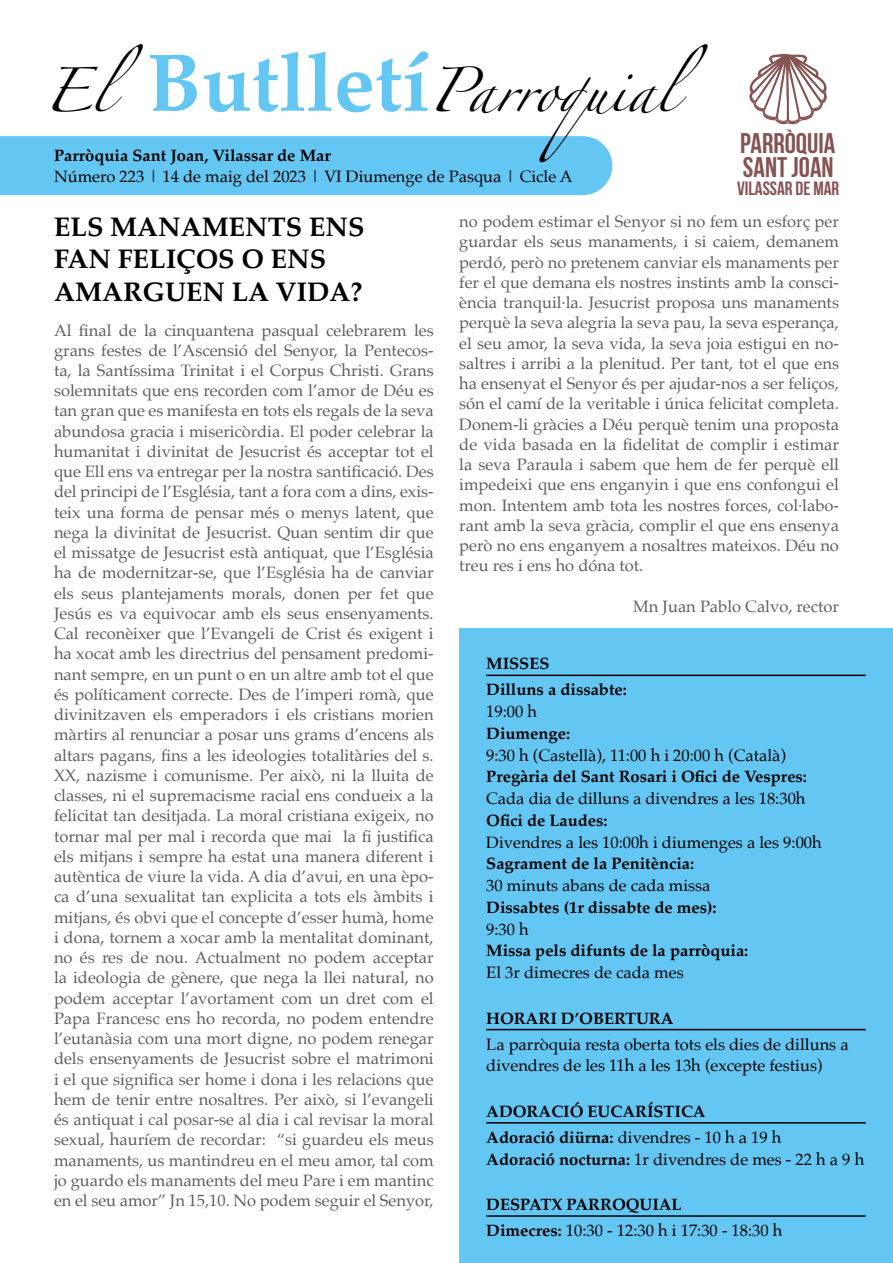
<style>
.page{position:relative;width:893px;height:1263px;background:#fff}
.page>*{position:absolute;margin:0;border:0;box-sizing:border-box;transform-origin:0 0}
.t1{font:39.9px "Zapfino";color:#000}
.t2{font:700 28.35px "Bebas Neue";color:#855352}
.t3{font:700 27px/32.4px "Palatino";color:#000}
.t4{font:700 19.2px "Bebas Neue";color:#855352}
.t5{font:16.5px/20.2px "Palatino";color:#5e5e5e;text-align:justify}
.t6{font:16.5px/21.8px "Palatino";color:#000}
.t7{font:700 16.5px/26px "Palatino";color:#000}
.s1{font-family:"Palatino";font-weight:700;font-size:82.05px;color:#64c7f3}
.s2{font-weight:400}
.s3{font-weight:700}
</style>
<div class="page">
<div style="left:0;top:136px;width:612px;height:59px;background:#64c7f3"></div>
<svg style="left:749px;top:54px;width:78px;height:71px"></svg>
<div style="left:459px;top:629px;width:434px;height:634px;background:#64c7f3"></div>
<hr style="left:486px;top:675px;width:380px;height:1px;background:#000">
<hr style="left:486px;top:1029px;width:380px;height:1px;background:#000">
<hr style="left:486px;top:1122px;width:380px;height:1px;background:#000">
<hr style="left:486px;top:1215px;width:380px;height:2px;background:#000">
<h1 class="t1" style="left:43px;top:74px;width:666px">El<span class="s1">Butlletí</span>Parroquial</h1>
<h2 class="t2" style="left:740px;top:127px;width:97px">PARRÒQUIA</h2>
<p class="t4" style="left:737px;top:178px;width:104px">VILASSAR DE MAR</p>
<p class="t7" style="left:54px;top:142px;width:278px">Parròquia Sant Joan, Vilassar de Mar</p>
<p class="t6" style="left:54px;top:165px;width:520px">Número 223 | 14 de maig del 2023 | VI Diumenge de Pasqua | Cicle A</p>
<h3 class="t3" style="left:54px;top:210px;width:312px">ELS MANAMENTS ENS<br>FAN FELIÇOS O ENS<br>AMARGUEN LA VIDA?</h3>
<p class="t5" style="left:54px;top:320px;width:381px">Al final de la cinquantena pasqual celebrarem les grans festes de l’Ascensió del Senyor, la Pentecos&shy;ta, la Santíssima Trinitat i el Corpus Christi. Grans solemnitats que ens recorden com l’amor de Déu es tan gran que es manifesta en tots els regals de la seva abundosa gracia i misericòrdia. El poder celebrar la humanitat i divinitat de Jesucrist és acceptar tot el que Ell ens va entregar per la nostra santificació. Des del principi de l’Església, tant a fora com a dins, exis&shy;teix una forma de pensar més o menys latent, que nega la divinitat de Jesucrist. Quan sentim dir que el missatge de Jesucrist està antiquat, que l’Església ha de modernitzar-se, que l’Església ha de canviar els seus plantejaments morals, donen per fet que Jesús es va equivocar amb els seus ensenyaments.<br>Cal reconèixer que l’Evangeli de Crist és exigent i ha xocat amb les directrius del pensament predomi&shy;nant sempre, en un punt o en un altre amb tot el que és políticament correcte. Des de l’imperi romà, que divinitzaven els emperadors i els cristians morien màrtirs al renunciar a posar uns grams d’encens als altars pagans, fins a les ideologies totalitàries del s.<br>XX, nazisme i comunisme. Per això, ni la lluita de classes, ni el supremacisme racial ens condueix a la felicitat tan desitjada. La moral cristiana exigeix, no tornar mal per mal i recorda que mai la fi justifica els mitjans i sempre ha estat una manera diferent i autèntica de viure la vida. A dia d’avui, en una èpo&shy;ca d’una sexualitat tan explicita a tots els àmbits i mitjans, és obvi que el concepte d’esser humà, home i dona, tornem a xocar amb la mentalitat dominant, no és res de nou. Actualment no podem acceptar la ideologia de gènere, que nega la llei natural, no podem acceptar l’avortament com un dret com el Papa Francesc ens ho recorda, no podem entendre l’eutanàsia com una mort digne, no podem renegar dels ensenyaments de Jesucrist sobre el matrimoni i el que significa ser home i dona i les relacions que hem de tenir entre nosaltres. Per això, si l’evangeli és antiquat i cal posar-se al dia i cal revisar la moral sexual, hauríem de recordar: “si guardeu els meus manaments, us mantindreu en el meu amor, tal com jo guardo els manaments del meu Pare i em mantinc en el seu amor” Jn 15,10. No podem seguir el Senyor,</p>
<h2 class="t2" style="left:743px;top:152px;width:92px">SANT JOAN</h2>
<p class="t5" style="left:459px;top:211px;width:381px">no podem estimar el Senyor si no fem un esforç per guardar els seus manaments, i si caiem, demanem perdó, però no pretenem canviar els manaments per fer el que demana els nostres instints amb la consci&shy;ència tranquil·la. Jesucrist proposa uns manaments perquè la seva alegria la seva pau, la seva esperança, el seu amor, la seva vida, la seva joia estigui en no&shy;saltres i arribi a la plenitud. Per tant, tot el que ens ha ensenyat el Senyor és per ajudar-nos a ser feliços, són el camí de la veritable i única felicitat completa.<br>Donem-li gràcies a Déu perquè tenim una proposta de vida basada en la fidelitat de complir i estimar la seva Paraula i sabem que hem de fer perquè ell impedeixi que ens enganyin i que ens confongui el mon. Intentem amb tota les nostres forces, col·labo&shy;rant amb la seva gràcia, complir el que ens ensenya però no ens enganyem a nosaltres mateixos. Déu no treu res i ens ho dóna tot.</p>
<p class="t5" style="left:633px;top:596px;width:207px">Mn Juan Pablo Calvo, rector</p>
<p class="t7" style="left:486px;top:650px;width:142px">MISSES<br>Dilluns a dissabte:</p>
<p class="t6" style="left:486px;top:700px;width:52px">19:00 h</p>
<p class="t7" style="left:486px;top:720px;width:85px">Diumenge:</p>
<p class="t6" style="left:486px;top:744px;width:301px">9:30 h (Castellà), 11:00 h i 20:00 h (Català)</p>
<p class="t7" style="left:486px;top:763px;width:322px">Pregària del Sant Rosari i Ofici de Vespres:</p>
<p class="t6" style="left:486px;top:787px;width:321px">Cada dia de dilluns a divendres a les 18:30h</p>
<p class="t7" style="left:486px;top:807px;width:123px">Ofici de Laudes:</p>
<p class="t6" style="left:486px;top:831px;width:337px">Divendres a les 10:00h i diumenges a les 9:00h</p>
<p class="t7" style="left:486px;top:850px;width:210px">Sagrament de la Penitència:</p>
<p class="t6" style="left:486px;top:874px;width:226px">30 minuts abans de cada missa</p>
<p class="t7" style="left:486px;top:894px;width:232px">Dissabtes (1r dissabte de mes):</p>
<p class="t6" style="left:486px;top:918px;width:44px">9:30 h</p>
<p class="t7" style="left:486px;top:937px;width:264px">Missa pels difunts de la parròquia:</p>
<p class="t6" style="left:486px;top:961px;width:199px">El 3r dimecres de cada mes</p>
<p class="t7" style="left:486px;top:1004px;width:189px">HORARI D’OBERTURA</p>
<p class="t6" style="left:486px;top:1033px;width:364px">La parròquia resta oberta tots els dies de dilluns a divendres de les 11h a les 13h (excepte festius)</p>
<p class="t7" style="left:486px;top:1098px;width:297px">ADORACIÓ EUCARÍSTICA<br>Adoració diürna: <span class="s2">divendres - 10 h a 19 h</span></p>
<p class="t6" style="left:486px;top:1148px;width:380px"><span class="s3">Adoració nocturna:</span> 1r divendres de mes - 22 h a 9 h</p>
<p class="t7" style="left:486px;top:1191px;width:298px">DESPATX PARROQUIAL<br>Dimecres: <span class="s2">10:30 - 12:30 h i 17:30 - 18:30 h</span></p>
</div>
